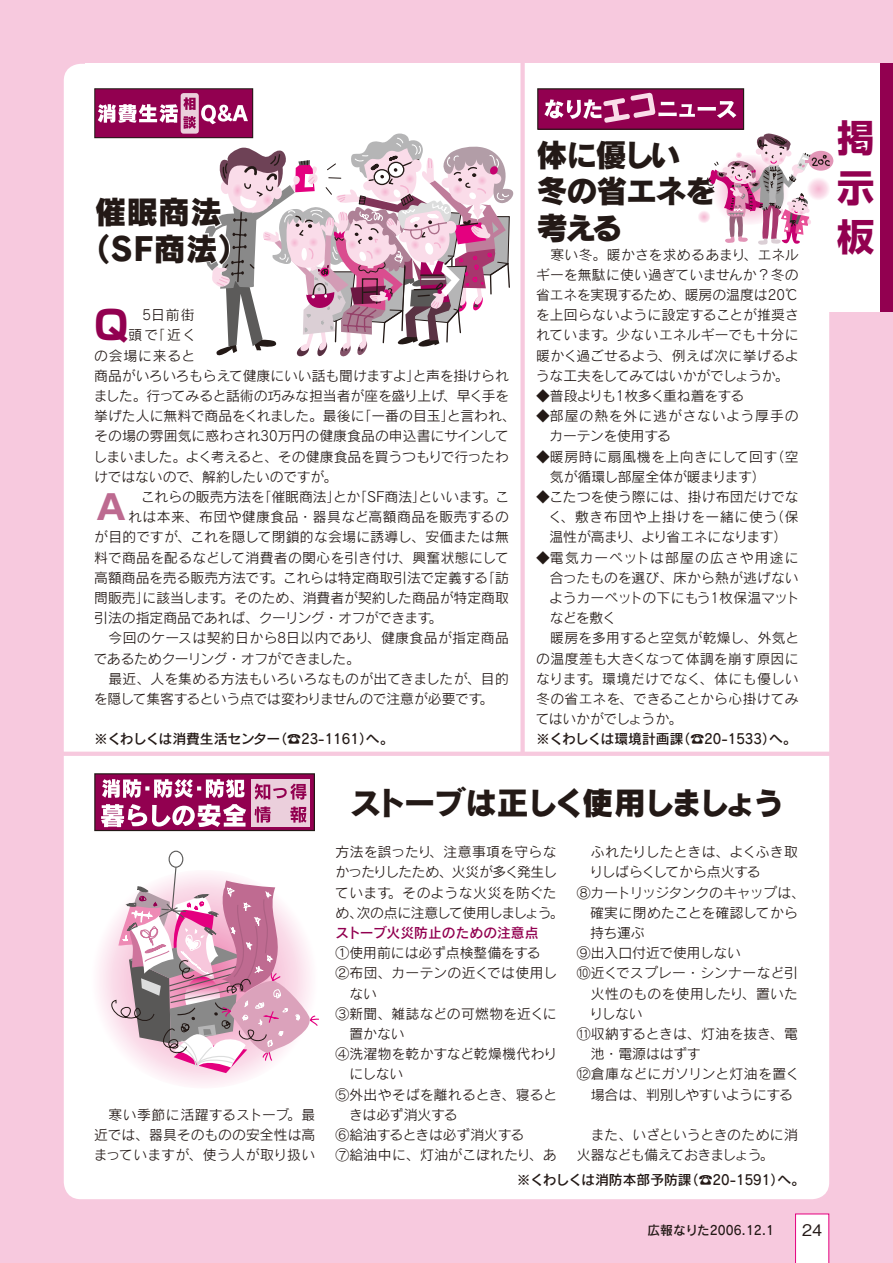
<style>
.page{position:relative;width:893px;height:1263px;background:#f7c9de}
.page>*{position:absolute;margin:0;border:0;box-sizing:border-box;transform-origin:0 0}
.t1{font:700 39.45px "Shin Go Pro";color:#920050}
.t2{font:700 37.2px/49.7px "Shin Go Pro";color:#920050;text-align:justify}
.t3{font:700 34.05px "Shin Go Pro";color:#bd6a90}
.t4{font:31.95px/36.2px "Rodin Pro EB";letter-spacing:-.07em;color:#231916}
.t5{font:31.95px/36.2px "Rodin Pro EB";color:#231916;text-align:center}
.t6{font:500 15.9px "Gothic BBB Pro";color:#231916}
.t7{font:13.8px/20.2px "Rodin Pro M";color:#231916}
.t8{font:13.8px/20.2px "Rodin Pro M";letter-spacing:.025em;color:#231916}
.t9{font:13.8px/20.2px "Rodin Pro M";letter-spacing:.02em;color:#231916;text-align:right}
.t10{font:13.8px/20.2px "Rodin Pro M";letter-spacing:-.02em;color:#231916}
.t11{font:13.8px "Rodin Pro M";letter-spacing:.03em;color:#231916}
.t12{font:13.8px "Rodin Pro DB";color:#231916}
.t13{font:13.8px "Rodin Pro M";letter-spacing:-.035em;color:#231916}
.t14{font:13.8px "Rodin Pro M";letter-spacing:-.025em;color:#231916}
.t15{font:13.8px "Rodin Pro M";letter-spacing:.035em;color:#231916}
.t16{font:13.8px "Rodin Pro M";letter-spacing:-.045em;color:#231916}
.t17{font:13.8px "Rodin Pro M";letter-spacing:.075em;color:#231916}
.t18{font:13.8px "Rodin Pro M";letter-spacing:.09em;color:#231916}
.t19{font:13.8px "Rodin Pro M";letter-spacing:-.05em;color:#231916}
.t20{font:13.8px "Rodin Pro DB";color:#920050}
.t21{font:13.8px "Rodin Pro DB";letter-spacing:-.035em;color:#231916}
.t22{font:13.8px "Rodin Pro M";letter-spacing:-.03em;color:#231916}
.t23{font:13.8px/20.2px "Rodin Pro M";letter-spacing:.06em;color:#231916;text-align:center}
.t24{font:13.8px "Rodin Pro M";color:#231916;scale:.9 1}
.t25{font:12.75px "Rodin Pro DB";color:#231916}
</style>
<div class="page">
<div style="left:85px;top:63px;width:808px;height:249px;background:#fff"></div>
<div style="left:64px;top:64px;width:765px;height:1135px;background:#fff;border-radius:17px"></div>
<hr style="left:57px;top:752px;width:781px;height:4px;background:#f7c9de">
<div style="left:520px;top:58px;width:5px;height:696px;background:#f7c9de"></div>
<div style="left:880px;top:63px;width:13px;height:249px;background:#920050"></div>
<div style="left:808px;top:151px;width:25px;height:20px;background:#e295b7;border-radius:50%"></div>
<svg style="left:698px;top:134px;width:133px;height:111px"></svg>
<div style="left:95px;top:89px;width:158px;height:49px;background:#920050"></div>
<div style="left:94px;top:88px;width:159px;height:50px;border:1px solid #231916"></div>
<div style="left:181px;top:93px;width:18px;height:41px;background:#ebcfdc;border-radius:3px"></div>
<div style="left:538px;top:89px;width:206px;height:40px;background:#920050"></div>
<div style="left:537px;top:88px;width:207px;height:42px;border:1px solid #231916"></div>
<svg style="left:544px;top:93px;width:192px;height:30px"></svg>
<div style="left:95px;top:774px;width:219px;height:56px;background:#920050"></div>
<div style="left:94px;top:773px;width:221px;height:58px;border:1px solid #231916"></div>
<div style="left:251px;top:779px;width:59px;height:47px;background:#ebcfdc"></div>
<svg style="left:255px;top:783px;width:51px;height:17px"></svg>
<svg style="left:255px;top:806px;width:52px;height:17px"></svg>
<svg style="left:101px;top:804px;width:145px;height:23px"></svg>
<svg style="left:102px;top:779px;width:143px;height:19px"></svg>
<svg style="left:94px;top:97px;width:419px;height:259px"></svg>
<svg style="left:85px;top:870px;width:238px;height:218px"></svg>
<svg style="left:103px;top:851px;width:217px;height:222px"></svg>
<svg style="left:795px;top:1213px;width:34px;height:50px;background:#fdedf5"></svg>
<h3 class="t5" style="left:79px;top:193px;width:172px">催眠商法（SF商法(</h3>
<h1 class="t1" style="left:94px;top:294px;width:36px">Q</h1>
<p class="t24" style="left:142px;top:306px;width:60px">5日前街</p>
<p class="t7" style="left:151px;top:325px;width:47px">「近く</p>
<p class="t23" style="left:94px;top:325px;width:102px">頭で<br>の会場に来ると</p>
<p class="t7" style="left:94px;top:365px;width:328px">商品がいろいろもらえて健康にいい話も聞けますよ」</p>
<p class="t7" style="left:413px;top:365px;width:97px">と声を掛けられ</p>
<p class="t7" style="left:94px;top:385px;width:353px">ました。行ってみると話術の巧みな担当者が座を盛り上げ</p>
<p class="t7" style="left:443px;top:385px;width:68px">、早く手を</p>
<p class="t7" style="left:94px;top:405px;width:272px">挙げた人に無料で商品をくれました。最後に</p>
<p class="t7" style="left:94px;top:426px;width:416px">その場の雰囲気に惑わされ30万円の健康食品の申込書にサインして</p>
<p class="t14" style="left:94px;top:447px;width:417px">しまいました。よく考えると、その健康食品を買うつもりで行ったわ</p>
<p class="t7" style="left:94px;top:466px;width:245px">けではないので、解約したいのですが。</p>
<p class="t7" style="left:483px;top:486px;width:28px">。こ</p>
<p class="t7" style="left:358px;top:405px;width:98px">「一番の目玉」</p>
<p class="t7" style="left:447px;top:405px;width:70px">と言われ、</p>
<p class="t7" style="left:141px;top:486px;width:125px">これらの販売方法を</p>
<p class="t7" style="left:258px;top:486px;width:84px">「催眠商法」</p>
<p class="t7" style="left:353px;top:486px;width:74px">「SF商法」</p>
<p class="t7" style="left:333px;top:486px;width:29px">とか</p>
<p class="t7" style="left:419px;top:486px;width:69px">といいます</p>
<h3 class="t3" style="left:94px;top:480px;width:36px">Ａ</h3>
<p class="t9" style="left:94px;top:506px;width:416px">れは本来、布団や健康食品・器具など高額商品を販売するの<br>が目的ですが、これを隠して閉鎖的な会場に誘導し、安価または無料で商品を配るなどして消費者の関心を引き付け、興奮状態にして「訪</p>
<p class="t7" style="left:220px;top:567px;width:290px;text-indent:-126px">高額商品を売る販売方法です<br>。そのため、消費者が契約した商品が特定商取</p>
<p class="t7" style="left:270px;top:567px;width:220px">。これらは特定商取引法で定義する</p>
<p class="t7" style="left:94px;top:587px;width:57px">問販売」</p>
<p class="t7" style="left:143px;top:587px;width:82px">に該当します</p>
<p class="t7" style="left:367px;top:607px;width:144px;text-indent:-273px">引法の指定商品であれば、クーリング・オフができます<br>、健康食品が指定商品</p>
<p class="t7" style="left:429px;top:607px;width:15px">。</p>
<p class="t11" style="left:108px;top:629px;width:262px">今回のケースは契約日から8日以内であり</p>
<p class="t16" style="left:94px;top:649px;width:267px">であるためクーリング・オフができました。</p>
<p class="t7" style="left:108px;top:668px;width:402px">最近、人を集める方法もいろいろなものが出てきましたが、目的</p>
<p class="t7" style="left:480px;top:688px;width:15px">。</p>
<p class="t10" style="left:94px;top:688px;width:390px">を隠して集客するという点では変わりませんので注意が必要です</p>
<p class="t12" style="left:273px;top:730px;width:122px">（☎23-1161 へ）。</p>
<p class="t21" style="left:94px;top:730px;width:188px">※くわしくは消費生活センター</p>
<h3 class="t4" style="left:536px;top:136px;width:182px">体に優しい冬の省エネを考える</h3>
<p class="t9" style="left:550px;top:244px;width:197px">寒い冬。暖かさを求めるあまり</p>
<p class="t7" style="left:536px;top:264px;width:264px">ギーを無駄に使い過ぎていませんか？冬の</p>
<p class="t7" style="left:536px;top:284px;width:264px">省エネを実現するため、暖房の温度は20°C</p>
<p class="t7" style="left:536px;top:304px;width:264px">を上回らないように設定することが推奨さ</p>
<p class="t11" style="left:602px;top:326px;width:198px">。少ないエネルギーでも十分に</p>
<p class="t7" style="left:743px;top:244px;width:57px">、エネル</p>
<p class="t7" style="left:536px;top:325px;width:264px">れています<br>暖かく過ごせるよう、例えば次に挙げるような工夫をしてみてはいかがでしょうか。</p>
<p class="t13" style="left:536px;top:387px;width:209px">◆普段よりも1枚多く重ね着をする</p>
<p class="t17" style="left:536px;top:407px;width:264px">◆部屋の熱を外に逃がさないよう厚手の</p>
<p class="t7" style="left:549px;top:426px;width:123px">カーテンを使用する</p>
<p class="t7" style="left:770px;top:446px;width:30px">（空</p>
<p class="t7" style="left:536px;top:446px;width:243px;text-align:center">◆暖房時に扇風機を上向きにして回す気が循環し部屋全体が暖まります(</p>
<p class="t7" style="left:536px;top:486px;width:264px;text-align:right">◆こたつを使う際には、掛け布団だけでな（保</p>
<p class="t8" style="left:628px;top:506px;width:161px;text-indent:-80px">く、敷き布団や上掛けを一緒に使う、より省エネになります(</p>
<p class="t7" style="left:549px;top:527px;width:82px">温性が高まり</p>
<p class="t18" style="left:536px;top:548px;width:264px">◆電気カーペットは部屋の広さや用途に</p>
<p class="t7" style="left:550px;top:567px;width:250px">合ったものを選び、床から熱が逃げない</p>
<p class="t7" style="left:549px;top:587px;width:251px">ようカーペットの下にもう1枚保温マット</p>
<p class="t7" style="left:550px;top:607px;width:68px">などを敷く</p>
<p class="t8" style="left:550px;top:628px;width:250px">暖房を多用すると空気が乾燥し、外気と</p>
<p class="t8" style="left:536px;top:648px;width:264px">の温度差も大きくなって体調を崩す原因に</p>
<p class="t11" style="left:588px;top:670px;width:213px">。環境だけでなく、体にも優しい</p>
<p class="t7" style="left:536px;top:668px;width:264px">なります<br>冬の省エネを、できることから心掛けてみてはいかがでしょうか。</p>
<p class="t12" style="left:677px;top:730px;width:122px">（☎20-1533 へ）。</p>
<p class="t12" style="left:536px;top:730px;width:149px">※くわしくは環境計画課</p>
<h2 class="t2" style="left:837px;top:109px;width:38px">掲示板</h2>
<p class="t7" style="left:94px;top:1104px;width:223px;text-indent:15px">寒い季節に活躍するストーブ<br>近では、器具そのものの安全性は高まっていますが、使う人が取り扱い</p>
<p class="t7" style="left:287px;top:1104px;width:30px">。最</p>
<h3 class="t4" style="left:350px;top:784px;width:436px">ストーブは正しく使用しましょう</h3>
<p class="t7" style="left:336px;top:841px;width:97px">方法を誤ったり</p>
<p class="t19" style="left:336px;top:863px;width:223px">かったりしたため、火災が多く発生し</p>
<p class="t11" style="left:388px;top:883px;width:170px">。そのような火災を防ぐた</p>
<p class="t15" style="left:429px;top:843px;width:129px">、注意事項を守らな</p>
<p class="t10" style="left:357px;top:882px;width:208px;text-indent:-21px">ています<br>次の点に注意して使用しましょう。</p>
<p class="t7" style="left:336px;top:902px;width:29px">め、</p>
<p class="t20" style="left:335px;top:924px;width:205px">ストーブ火災防止のための注意点</p>
<p class="t7" style="left:336px;top:942px;width:207px">①使用前には必ず点検整備をする</p>
<p class="t15" style="left:336px;top:964px;width:223px">②布団、カーテンの近くでは使用し</p>
<p class="t7" style="left:349px;top:983px;width:29px">ない</p>
<p class="t8" style="left:336px;top:1003px;width:223px">③新聞、雑誌などの可燃物を近くに</p>
<p class="t7" style="left:349px;top:1023px;width:57px">置かない</p>
<p class="t8" style="left:336px;top:1043px;width:223px">④洗濯物を乾かすなど乾燥機代わり</p>
<p class="t7" style="left:349px;top:1064px;width:55px">にしない</p>
<p class="t8" style="left:336px;top:1084px;width:223px">⑤外出やそばを離れるとき、寝ると</p>
<p class="t10" style="left:349px;top:1104px;width:110px">きは必ず消火する</p>
<p class="t10" style="left:336px;top:1124px;width:190px">⑥給油するときは必ず消火する</p>
<p class="t7" style="left:529px;top:1144px;width:30px">、あ</p>
<p class="t11" style="left:336px;top:1146px;width:197px">⑦給油中に、灯油がこぼれたり</p>
<p class="t7" style="left:591px;top:841px;width:209px">ふれたりしたときは、よくふき取</p>
<p class="t22" style="left:589px;top:863px;width:173px">りしばらくしてから点火する</p>
<p class="t13" style="left:577px;top:883px;width:230px">⑧カートリッジタンクのキャップは、</p>
<p class="t8" style="left:590px;top:902px;width:209px">確実に閉めたことを確認してから</p>
<p class="t7" style="left:590px;top:922px;width:56px">持ち運ぶ</p>
<p class="t7" style="left:577px;top:942px;width:165px">⑨出入口付近で使用しない</p>
<p class="t7" style="left:577px;top:963px;width:223px">⑩近くでスプレー・シンナーなど引</p>
<p class="t7" style="left:742px;top:983px;width:58px">、置いた</p>
<p class="t9" style="left:591px;top:983px;width:154px">火性のものを使用したり</p>
<p class="t7" style="left:589px;top:1003px;width:55px">りしない</p>
<p class="t7" style="left:577px;top:1023px;width:223px">⑪収納するときは、灯油を抜き、電</p>
<p class="t7" style="left:591px;top:1043px;width:111px">池・電源ははずす</p>
<p class="t7" style="left:577px;top:1064px;width:224px">⑫倉庫などにガソリンと灯油を置く</p>
<p class="t10" style="left:591px;top:1084px;width:204px">場合は、判別しやすいようにする</p>
<p class="t7" style="left:577px;top:1124px;width:223px;text-indent:14px">また、いざというときのために消火器なども備えておきましょう。</p>
<p class="t12" style="left:685px;top:1170px;width:122px">（☎20-1591 へ）。</p>
<p class="t12" style="left:517px;top:1170px;width:176px">※くわしくは消防本部予防課</p>
<p class="t25" style="left:647px;top:1221px;width:128px">広報なりた2006.12.1</p>
<p class="t6" style="left:802px;top:1217px;width:22px">24</p>
</div>
